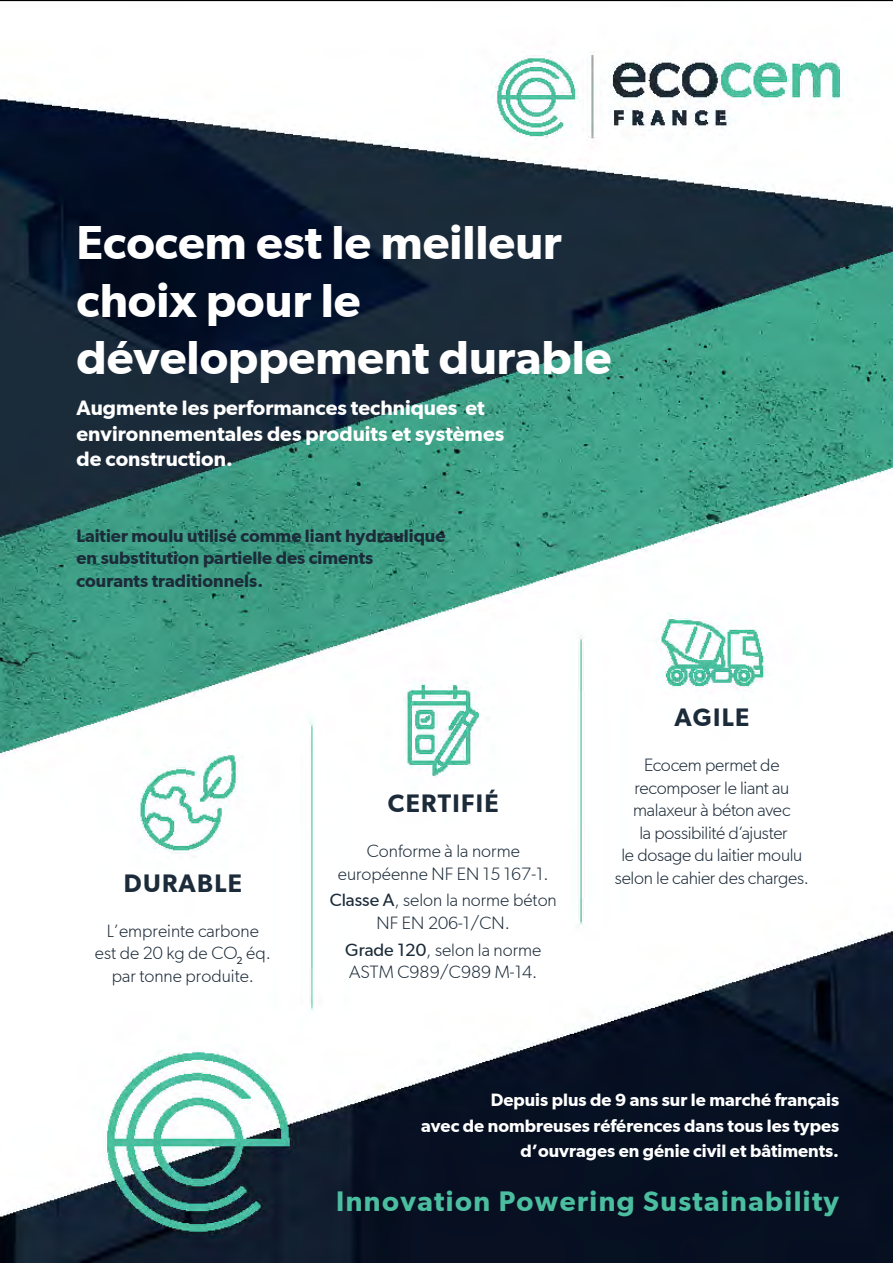
<style>
.page{position:relative;width:893px;height:1263px;background:#fff}
.page>*{position:absolute;margin:0;border:0;box-sizing:border-box;transform-origin:0 0}
.t1{font:600 48px/57.6px "Gibson";color:#fff}
.t2{font:600 28.5px "Gibson";letter-spacing:.05em;color:#4cbea0}
.t3{font:600 25.5px "Gibson";letter-spacing:.05em;color:#1c2b39}
.t4{font:600 21px/25.5px "Gibson";color:#fff}
.t5{font:300 18px/22.5px "Gibson";color:#1c2b39;text-align:center}
.t6{font:600 18px/25.5px "Gibson";color:#fff;text-align:right}
.t7{font:600 18px/22.5px "Gibson";color:#1c2b39}
.s1{font-weight:400}
</style>
<div class="page">
<img style="left:0;top:0;width:893px;height:1263px">
<h1 class="t1" style="left:77px;top:213px;width:537px">Ecocem est le meilleur choix pour le développement durable</h1>
<p class="t4" style="left:77px;top:395px;width:429px">Augmente les performances techniques et environnementales des produits et systèmes de construction.</p>
<p class="t7" style="left:77px;top:524px;width:370px">Laitier moulu utilisé comme liant hydraulique en substitution partielle des ciments courants traditionnels.</p>
<h3 class="t3" style="left:124px;top:868px;width:120px">DURABLE</h3>
<p class="t5" style="left:95px;top:919px;width:177px">L’empreinte carbone est de 20 kg de CO<sub>2</sub> éq. par tonne produite.</p>
<h3 class="t3" style="left:388px;top:789px;width:112px">CERTIFIé</h3>
<p class="t5" style="left:338px;top:840px;width:212px">Conforme à la norme européenne NF EN 15 167-1.</p>
<p class="t5" style="left:330px;top:889px;width:229px"><span class="s1">Classe A</span>, selon la norme béton<br>NF EN 206-1/CN.</p>
<p class="t5" style="left:345px;top:938px;width:198px;text-align:left"><span class="s1">Grade 120</span>, selon la norme<br>ASTM C989/C989 M-14.</p>
<h3 class="t3" style="left:674px;top:703px;width:52px">agile</h3>
<p class="t5" style="left:615px;top:754px;width:196px">Ecocem permet de recomposer le liant au malaxeur à béton avec<br>la possibilité d’ajuster<br>le dosage du laitier moulu selon le cahier des charges.</p>
<p class="t6" style="left:421px;top:1087px;width:420px">Depuis plus de 9 ans sur le marché français<br>avec de nombreuses références dans tous les types d’ouvrages en génie civil et bâtiments.</p>
<h2 class="t2" style="left:336px;top:1185px;width:504px">Innovation Powering Sustainability</h2>
</div>
